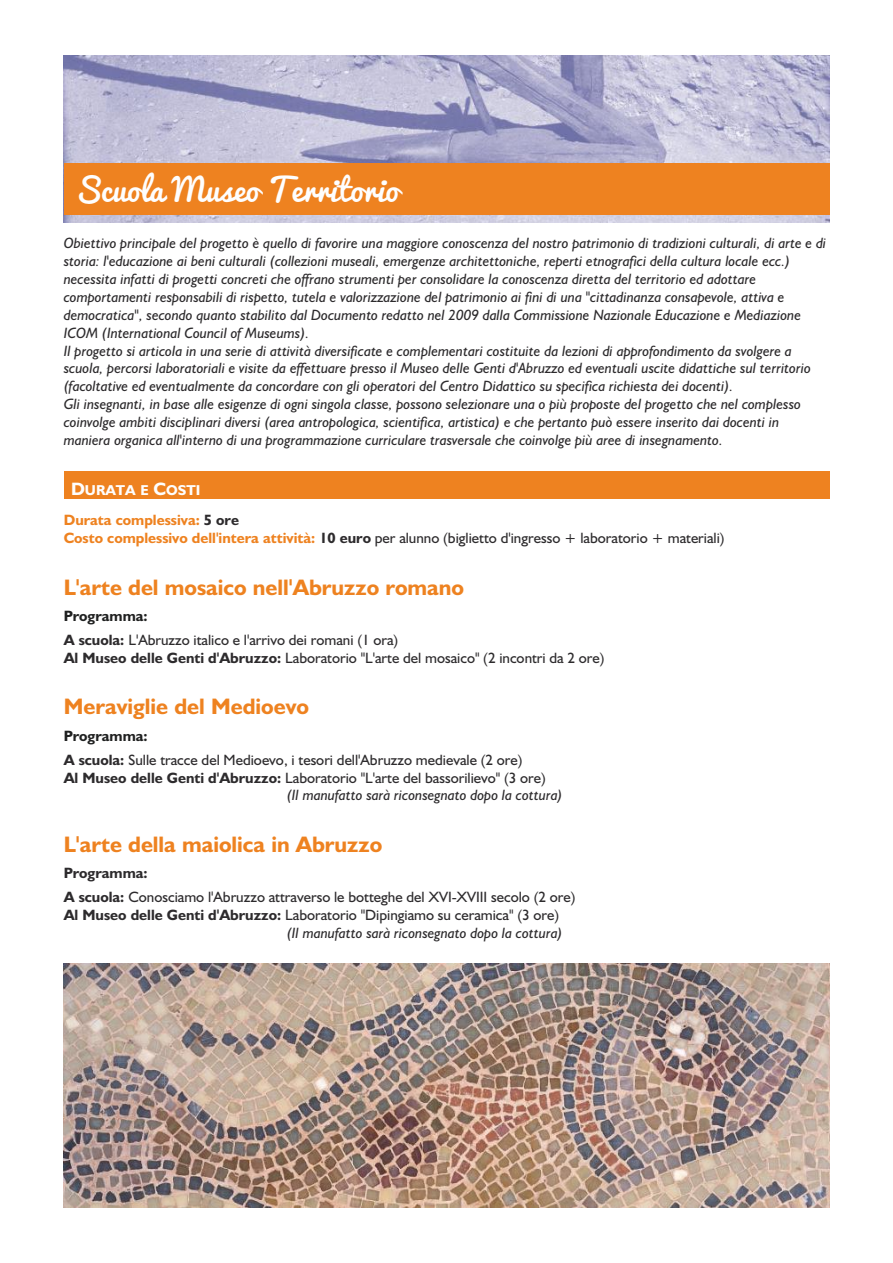
<style>
.page{position:relative;width:893px;height:1263px;background:#fff}
.page>*{position:absolute;margin:0;border:0;box-sizing:border-box;transform-origin:0 0}
.t1{font:31.5px "Pacifico";color:#fefefe}
.t2{font:700 22.5px "Humanist 521 BT";color:#ee8220}
.t3{font:italic 15px/17.9px "Humanist 521 BT";color:#2d2b2d}
.t4{font:15px/23.9px "Humanist 521 BT";color:#2d2b2d}
.t5{font:700 15px/18px "Humanist 521 BT";color:#ee8220}
.t6{font:700 14.4px "Humanist 521 BT";color:#fefefe}
.s1{font-size:18px}
.s2{color:#2d2b2d}
.s3{font-weight:400;color:#2d2b2d}
.s4{font-weight:700;color:#202121}
.s5{font-weight:700}
.s6{font-weight:700;font-style:normal}
.s7{font-style:normal}
</style>
<div class="page">
<img style="left:64px;top:55px;width:765px;height:168px">
<div style="left:64px;top:163px;width:765px;height:51px;background:#ee8220"></div>
<div style="left:64px;top:472px;width:765px;height:27px;background:#ee8220"></div>
<img style="left:64px;top:963px;width:765px;height:245px">
<h1 class="t1" style="left:75px;top:173px;width:325px">Scuola Museo Territorio</h1>
<p class="t3" style="left:64px;top:235px;width:764px">Obiettivo principale del progetto è quello di favorire una maggiore conoscenza del nostro patrimonio di tradizioni culturali, di arte e di storia: l'educazione ai beni culturali (collezioni museali, emergenze architettoniche, reperti etnografici della cultura locale ecc.) necessita infatti di progetti concreti che offrano strumenti per consolidare la conoscenza diretta del territorio ed adottare comportamenti responsabili di rispetto, tutela e valorizzazione del patrimonio ai fini di una "cittadinanza consapevole, attiva e democratica", secondo quanto stabilito dal Documento redatto nel 2009 dalla Commissione Nazionale Educazione e Mediazione ICOM (International Council of Museums).<br>Il progetto si articola in una serie di attività diversificate e complementari costituite da lezioni di approfondimento da svolgere a scuola, percorsi laboratoriali e visite da effettuare presso il Museo delle Genti d'Abruzzo ed eventuali uscite didattiche sul territorio (facoltative ed eventualmente da concordare con gli operatori del Centro Didattico su specifica richiesta dei docenti).<br>Gli insegnanti, in base alle esigenze di ogni singola classe, possono selezionare una o più proposte del progetto che nel complesso coinvolge ambiti disciplinari diversi (area antropologica, scientifica, artistica) e che pertanto può essere inserito dai docenti in maniera organica all'interno di una programmazione curriculare trasversale che coinvolge più aree di insegnamento.</p>
<p class="t6" style="left:71px;top:484px;width:131px"><span class="s1">D</span>URATA E <span class="s1">C</span>OSTI</p>
<p class="t5" style="left:64px;top:512px;width:662px">Durata complessiva: <span class="s2">5 ore<br></span>Costo complessivo dell'intera attività: <span class="s2">10 euro</span> <span class="s3">per alunno (biglietto d'ingresso + laboratorio + materiali)</span></p>
<h2 class="t2" style="left:64px;top:578px;width:402px">L'arte del mosaico nell'Abruzzo romano</h2>
<p class="t4" style="left:64px;top:605px;width:336px"><span class="s4">Programma:<br></span><span class="s5">A scuola:</span> L'Abruzzo italico e l'arrivo dei romani (1 ora)</p>
<p class="t4" style="left:64px;top:647px;width:542px"><span class="s5">Al Museo delle Genti d'Abruzzo:</span> Laboratorio "L'arte del mosaico" (2 incontri da 2 ore)</p>
<h2 class="t2" style="left:64px;top:697px;width:247px">Meraviglie del Medioevo</h2>
<p class="t4" style="left:64px;top:725px;width:460px"><span class="s4">Programma:<br></span><span class="s5">A scuola:</span> Sulle tracce del Medioevo, i tesori dell'Abruzzo medievale (2 ore)</p>
<p class="t3" style="left:287px;top:770px;width:277px;text-indent:-223px"><span class="s6">Al Museo delle Genti d'Abruzzo:</span> <span class="s7">Laboratorio "L'arte del bassorilievo" (3 ore)<br></span>(Il manufatto sarà riconsegnato dopo la cottura)</p>
<h2 class="t2" style="left:64px;top:835px;width:320px">L'arte della maiolica in Abruzzo</h2>
<p class="t4" style="left:64px;top:862px;width:513px"><span class="s5">Programma:<br>A scuola:</span> Conosciamo l'Abruzzo attraverso le botteghe del XVI-XVIII secolo (2 ore)</p>
<p class="t3" style="left:64px;top:907px;width:500px;text-align:right"><span class="s6">Al Museo delle Genti d'Abruzzo:</span> <span class="s7">Laboratorio "Dipingiamo su ceramica" (3 ore) </span>(Il manufatto sarà riconsegnato dopo la cottura)</p>
</div>
